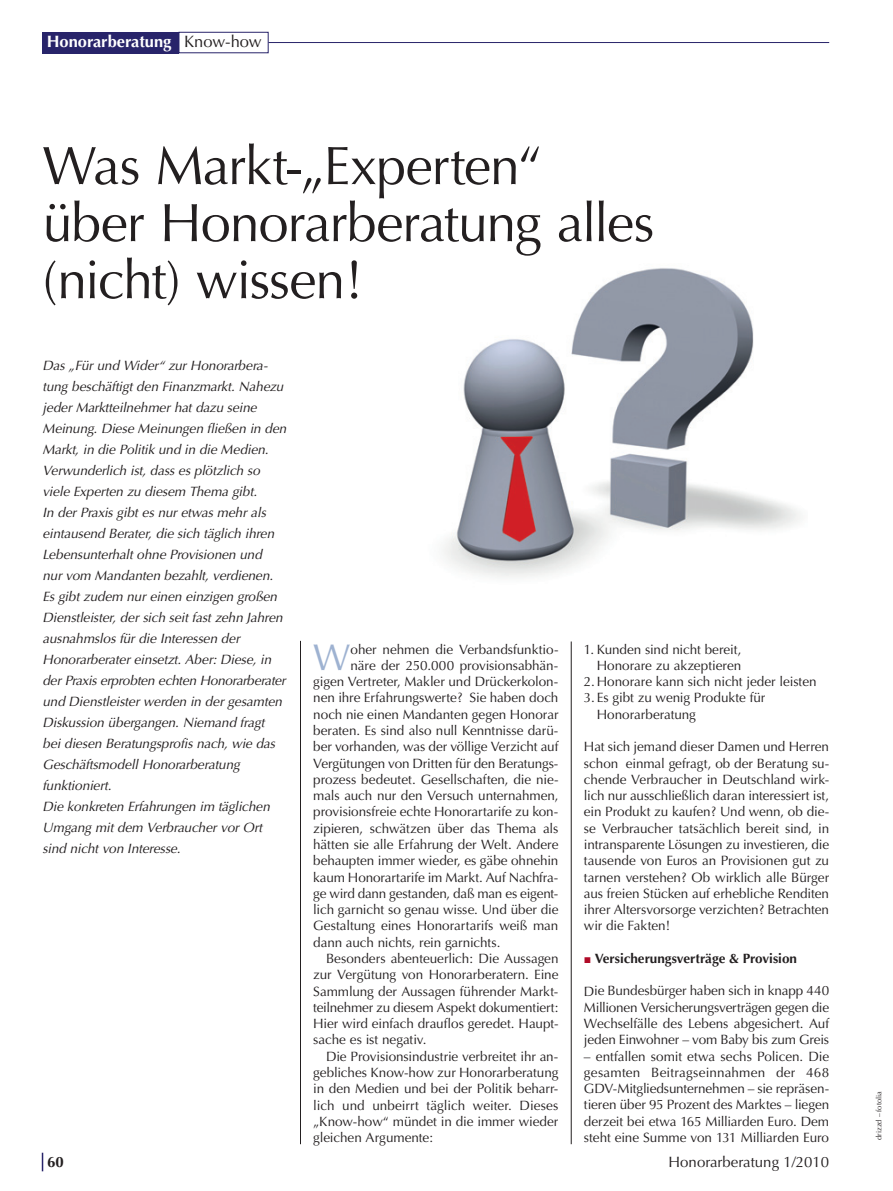
<style>
.page{position:relative;width:893px;height:1191px;background:#fff}
.page>*{position:absolute;margin:0;border:0;box-sizing:border-box;transform-origin:0 0}
.t1{font:54px/57px "Optima";letter-spacing:-.02em;color:#231f20}
.t2{font:37.2px "Optima";color:#9eb2d1}
.t3{font:700 16.5px "Optima";color:#fff}
.t4{font:15px "Optima";color:#231f20}
.t5{font:700 15px "Optima";color:#231f20}
.t6{font:13.5px/16.4px "Optima";letter-spacing:-.005em;color:#231f20;text-align:justify}
.t7{font:italic 13.5px/21px "Optima";letter-spacing:-.01em;color:#231f20}
.t8{font:700 13.5px "Optima";color:#231f20}
.t9{font:7.5px "Optima";color:#231f20}
.s1{font-weight:400;color:#231f20}
.s2{font-family:"BB Sonderzeichen";font-weight:400;color:#b00a27}
</style>
<div class="page">
<hr style="left:268px;top:42px;width:561px;height:1px;background:#28246a">
<div style="left:43px;top:32px;width:136px;height:21px;background:#28246a"></div>
<div style="left:179px;top:32px;width:90px;height:21px;border:1px solid #28246a"></div>
<img style="left:443px;top:268px;width:357px;height:309px">
<svg style="left:42px;top:1152px;width:1px;height:19px"></svg>
<hr style="left:300px;top:641px;width:1px;height:503px;background:#231f20">
<hr style="left:571px;top:641px;width:1px;height:503px;background:#231f20">
<p class="t3" style="left:47px;top:34px;width:216px">Honorarberatung <span class="s1">Know-how</span></p>
<h1 class="t1" style="left:43px;top:142px;width:613px">Was Markt-„Experten“ über Honorarberatung alles (nicht) wissen!</h1>
<p class="t7" style="left:43px;top:356px;width:245px">Das „Für und Wider“ zur Honorarbera&shy;tung beschäftigt den Finanzmarkt. Nahezu jeder Marktteilnehmer hat dazu seine Meinung. Diese Meinungen fließen in den Markt, in die Politik und in die Medien.<br>Verwunderlich ist, dass es plötzlich so viele Experten zu diesem Thema gibt.<br>In der Praxis gibt es nur etwas mehr als eintausend Berater, die sich täglich ihren Lebensunterhalt ohne Provisionen und<br>nur vom Mandanten bezahlt, verdienen.<br>Es gibt zudem nur einen einzigen großen Dienstleister, der sich seit fast zehn Jahren ausnahmslos für die Interessen der Honorarberater einsetzt. Aber: Diese, in der Praxis erprobten echten Honorarberater und Dienstleister werden in der gesamten Diskussion übergangen. Niemand fragt<br>bei diesen Beratungsprofis nach, wie das Geschäftsmodell Honorarberatung funktioniert.<br>Die konkreten Erfahrungen im täglichen Umgang mit dem Verbraucher vor Ort sind nicht von Interesse.</p>
<h2 class="t2" style="left:313px;top:642px;width:39px">W</h2>
<p class="t6" style="left:350px;top:642px;width:209px">oher nehmen die Verbandsfunktio-</p>
<p class="t6" style="left:350px;top:658px;width:209px">näre der 250.000 provisionsabhän-</p>
<p class="t6" style="left:313px;top:674px;width:247px">gigen Vertreter, Makler und Drückerkolon-</p>
<p class="t6" style="left:313px;top:691px;width:247px">nen ihre Erfahrungswerte? Sie haben doch</p>
<p class="t6" style="left:313px;top:707px;width:247px">noch nie einen Mandanten gegen Honorar</p>
<p class="t6" style="left:313px;top:723px;width:247px">beraten. Es sind also null Kenntnisse darü-</p>
<p class="t6" style="left:313px;top:740px;width:247px">ber vorhanden, was der völlige Verzicht auf</p>
<p class="t6" style="left:313px;top:756px;width:247px">Vergütungen von Dritten für den Beratungs-</p>
<p class="t6" style="left:313px;top:772px;width:247px">prozess bedeutet. Gesellschaften, die nie-</p>
<p class="t6" style="left:313px;top:788px;width:247px">mals auch nur den Versuch unternahmen,</p>
<p class="t6" style="left:313px;top:805px;width:247px">provisionsfreie echte Honorartarife zu kon-</p>
<p class="t6" style="left:313px;top:821px;width:247px">zipieren, schwätzen über das Thema als</p>
<p class="t6" style="left:313px;top:837px;width:247px">hätten sie alle Erfahrung der Welt. Andere</p>
<p class="t6" style="left:313px;top:853px;width:247px">behaupten immer wieder, es gäbe ohnehin</p>
<p class="t6" style="left:313px;top:870px;width:247px">kaum Honorartarife im Markt. Auf Nachfra-</p>
<p class="t6" style="left:313px;top:886px;width:247px">ge wird dann gestanden, daß man es eigent-</p>
<p class="t6" style="left:313px;top:902px;width:247px">lich garnicht so genau wisse. Und über die</p>
<p class="t6" style="left:313px;top:919px;width:247px">Gestaltung eines Honorartarifs weiß man</p>
<p class="t6" style="left:313px;top:935px;width:189px">dann auch nichts, rein garnichts.</p>
<p class="t6" style="left:326px;top:951px;width:234px">Besonders abenteuerlich: Die Aussagen</p>
<p class="t6" style="left:313px;top:967px;width:247px">zur Vergütung von Honorarberatern. Eine</p>
<p class="t6" style="left:313px;top:984px;width:247px">Sammlung der Aussagen führender Markt-</p>
<p class="t6" style="left:313px;top:1000px;width:247px">teilnehmer zu diesem Aspekt dokumentiert:</p>
<p class="t6" style="left:313px;top:1016px;width:247px">Hier wird einfach drauflos geredet. Haupt-</p>
<p class="t6" style="left:313px;top:1033px;width:115px">sache es ist negativ.</p>
<p class="t6" style="left:326px;top:1049px;width:234px">Die Provisionsindustrie verbreitet ihr an-</p>
<p class="t6" style="left:313px;top:1065px;width:247px">gebliches Know-how zur Honorarberatung</p>
<p class="t6" style="left:313px;top:1081px;width:247px">in den Medien und bei der Politik beharr-</p>
<p class="t6" style="left:313px;top:1098px;width:247px">lich und unbeirrt täglich weiter. Dieses</p>
<p class="t6" style="left:313px;top:1114px;width:247px">„Know-how“ mündet in die immer wieder</p>
<p class="t6" style="left:313px;top:1130px;width:122px">gleichen Argumente:</p>
<p class="t6" style="left:584px;top:642px;width:159px;text-align:right">1. Kunden sind nicht bereit,<br>Honorare zu akzeptieren</p>
<p class="t6" style="left:584px;top:674px;width:234px">2. Honorare kann sich nicht jeder leisten</p>
<p class="t6" style="left:597px;top:691px;width:170px;text-indent:-13px">3. Es gibt zu wenig Produkte für<br>Honorarberatung</p>
<p class="t6" style="left:584px;top:740px;width:247px">Hat sich jemand dieser Damen und Herren schon einmal gefragt, ob der Beratung su&shy;chende Verbraucher in Deutschland wirk&shy;lich nur ausschließlich daran interessiert ist, ein Produkt zu kaufen? Und wenn, ob die&shy;se Verbraucher tatsächlich bereit sind, in intransparente Lösungen zu investieren, die tausende von Euros an Provisionen gut zu tarnen verstehen? Ob wirklich alle Bürger aus freien Stücken auf erhebliche Renditen ihrer Altersvorsorge verzichten? Betrachten wir die Fakten!</p>
<p class="t8" style="left:584px;top:952px;width:215px"><span class="s2">J</span> Versicherungsverträge &amp; Provision</p>
<p class="t6" style="left:584px;top:984px;width:247px">Die Bundesbürger haben sich in knapp 440<br>Millionen Versicherungsverträgen gegen die Wechselfälle des Lebens abgesichert. Auf jeden Einwohner – vom Baby bis zum Greis</p>
<p class="t6" style="left:584px;top:1049px;width:247px">– entfallen somit etwa sechs Policen. Die gesamten Beitragseinnahmen der 468<br>GDV-Mitgliedsunternehmen – sie repräsen&shy;tieren über 95 Prozent des Marktes – liegen derzeit bei etwa 165 Milliarden Euro. Dem steht eine Summe von 131 Milliarden Euro</p>
<p class="t5" style="left:47px;top:1156px;width:18px">60</p>
<p class="t4" style="left:669px;top:1155px;width:162px">Honorarberatung 1/2010</p>
<p class="t9" style="left:876px;top:1140px;width:50px;rotate:-90deg">drizzd – fotolia</p>
</div>
